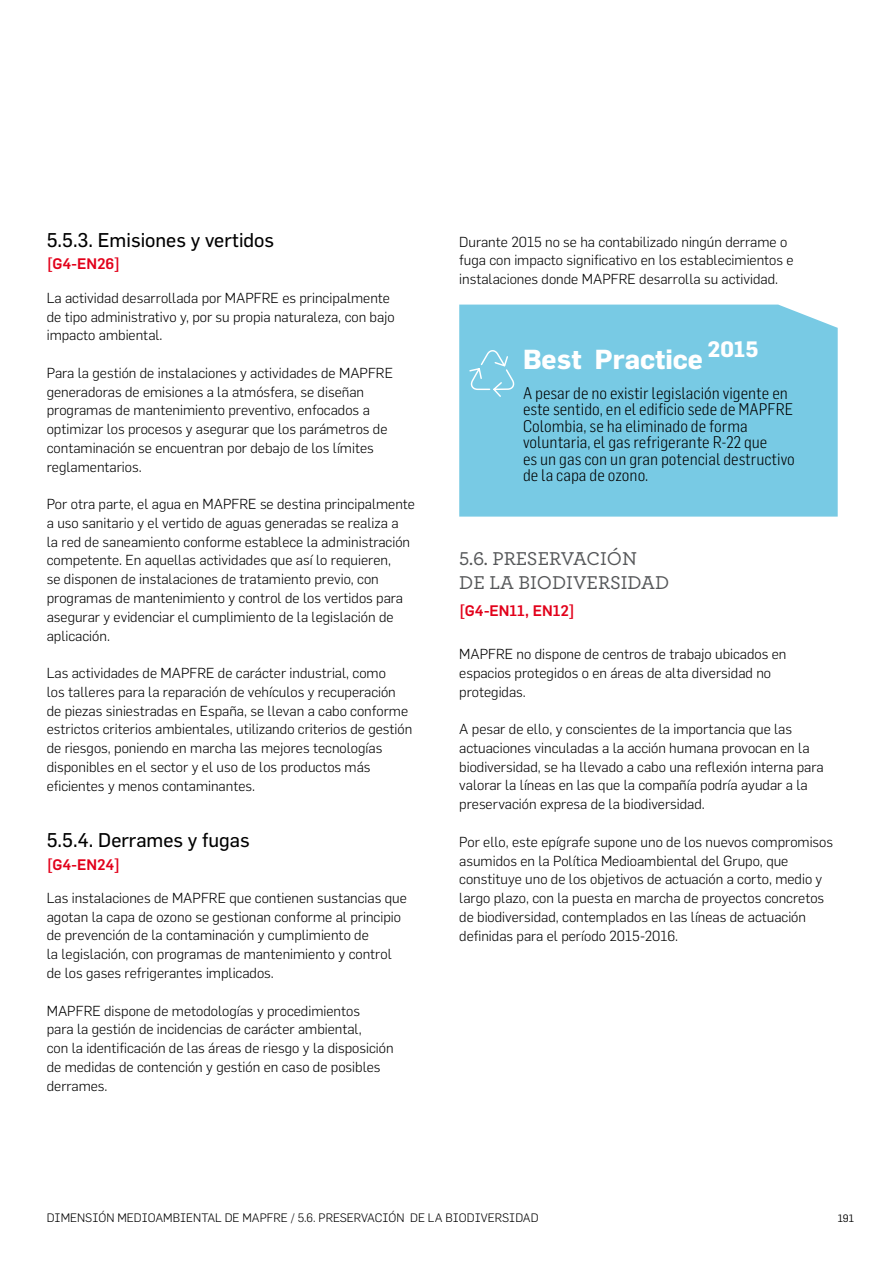
<style>
.page{position:relative;width:893px;height:1263px;background:#fff}
.page>*{position:absolute;margin:0;border:0;box-sizing:border-box;transform-origin:0 0}
.t1{font:700 27px "Flama";color:#fff}
.t2{font:700 21.9px "Flama";color:#fff}
.t3{font:19.5px "Flama Basic";color:#000}
.t4{font:500 19.5px "Archer Pro";color:#555759}
.t5{font:300 16.5px/16.5px "Flama Semicondensed";color:#000}
.t6{font:500 15px "Flama";color:#e2001a}
.t7{font:300 14.25px/18.8px "Flama";color:#000}
.t8{font:300 12px "Flama";color:#000}
.t9{font:10.5px "Flama";color:#000}
</style>
<div class="page">
<div style="left:459px;top:305px;width:379px;height:212px;background:#78cae4"></div>
<svg style="left:468px;top:348px;width:49px;height:50px;background:#85cfe6"></svg>
<h3 class="t3" style="left:47px;top:228px;width:229px">5.5.3. Emisiones y vertidos</h3>
<p class="t6" style="left:47px;top:255px;width:75px">[G4-EN 26]</p>
<p class="t7" style="left:47px;top:288px;width:349px">La actividad desarrollada por MAPFRE es principalmente de tipo administrativo y, por su propia naturaleza, con bajo impacto ambiental.</p>
<p class="t7" style="left:47px;top:363px;width:348px">Para la gestión de instalaciones y actividades de MAPFRE generadoras de emisiones a la atmósfera, se diseñan programas de mantenimiento preventivo, enfocados a optimizar los procesos y asegurar que los parámetros de contaminación se encuentran por debajo de los límites reglamentarios.</p>
<p class="t7" style="left:47px;top:495px;width:370px">Por otra parte, el agua en MAPFRE se destina principalmente a uso sanitario y el vertido de aguas generadas se realiza a<br>la red de saneamiento conforme establece la administración competente. En aquellas actividades que así lo requieren,<br>se disponen de instalaciones de tratamiento previo, con programas de mantenimiento y control de los vertidos para asegurar y evidenciar el cumplimiento de la legislación de aplicación.</p>
<p class="t7" style="left:47px;top:663px;width:367px">Las actividades de MAPFRE de carácter industrial, como<br>los talleres para la reparación de vehículos y recuperación de piezas siniestradas en España, se llevan a cabo conforme estrictos criterios ambientales, utilizando criterios de gestión de riesgos, poniendo en marcha las mejores tecnologías disponibles en el sector y el uso de los productos más eficientes y menos contaminantes.</p>
<h3 class="t3" style="left:47px;top:828px;width:204px">5.5.4. Derrames y fugas</h3>
<p class="t6" style="left:47px;top:856px;width:75px">[G4-EN 24]</p>
<p class="t7" style="left:47px;top:888px;width:362px">Las instalaciones de MAPFRE que contienen sustancias que agotan la capa de ozono se gestionan conforme al principio de prevención de la contaminación y cumplimiento de<br>la legislación, con programas de mantenimiento y control de los gases refrigerantes implicados.</p>
<p class="t7" style="left:47px;top:1001px;width:348px">MAPFRE dispone de metodologías y procedimientos<br>para la gestión de incidencias de carácter ambiental,<br>con la identificación de las áreas de riesgo y la disposición de medidas de contención y gestión en caso de posibles derrames.</p>
<p class="t7" style="left:459px;top:232px;width:336px">Durante 2015 no se ha contabilizado ningún derrame o fuga con impacto significativo en los establecimientos e instalaciones donde MAPFRE desarrolla su actividad.</p>
<h2 class="t2" style="left:707px;top:336px;width:52px">2015</h2>
<p class="t5" style="left:523px;top:384px;width:273px">A pesar de no existir legislación vigente en este sentido, en el edificio sede de MAPFRE Colombia, se ha eliminado de forma voluntaria, el gas refrigerante R-22 que<br>es un gas con un gran potencial destructivo de la capa de ozono.</p>
<h1 class="t1" style="left:523px;top:343px;width:182px">Best Practice</h1>
<h3 class="t4" style="left:459px;top:545px;width:57px">5.6. PRESER</h3>
<h3 class="t4" style="left:561px;top:545px;width:76px">VACIÓN</h3>
<h3 class="t4" style="left:459px;top:568px;width:71px">DELABIODI</h3>
<h3 class="t4" style="left:573px;top:568px;width:27px">VERSIDAD</h3>
<p class="t6" style="left:459px;top:602px;width:117px">[G4-EN11, EN12]</p>
<p class="t7" style="left:459px;top:645px;width:329px">MAPFRE no dispone de centros de trabajo ubicados en espacios protegidos o en áreas de alta diversidad no protegidas.</p>
<p class="t7" style="left:459px;top:720px;width:366px">A pesar de ello, y conscientes de la importancia que las actuaciones vinculadas a la acción humana provocan en la biodiversidad, se ha llevado a cabo una reflexión interna para valorar la líneas en las que la compañía podría ayudar a la preservación expresa de la biodiversidad.</p>
<p class="t7" style="left:459px;top:832px;width:375px">Por ello, este epígrafe supone uno de los nuevos compromisos asumidos en la Política Medioambiental del Grupo, que constituye uno de los objetivos de actuación a corto, medio y largo plazo, con la puesta en marcha de proyectos concretos de biodiversidad, contemplados en las líneas de actuación definidas para el período 2015-2016.</p>
<p class="t8" style="left:47px;top:1210px;width:17px">Dimensión</p>
<p class="t8" style="left:117px;top:1210px;width:9px">medioambiental</p>
<p class="t8" style="left:225px;top:1210px;width:315px">de MAPFRE / 5.6. PRESERVACIÓN DE LA BIODIVERSIDAD</p>
<p class="t9" style="left:838px;top:1212px;width:18px">191</p>
</div>
